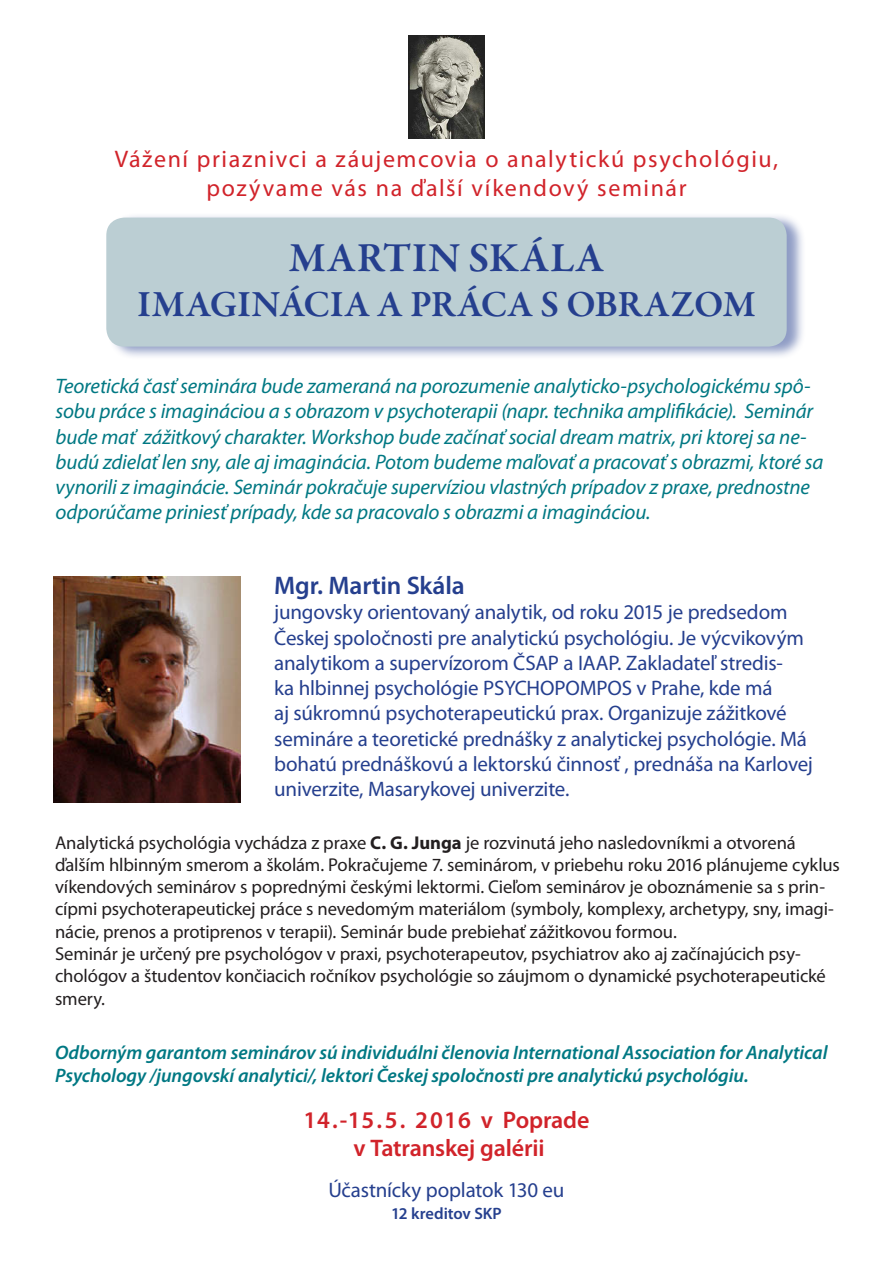
<style>
.page{position:relative;width:893px;height:1263px;background:#fff}
.page>*{position:absolute;margin:0;border:0;box-sizing:border-box;transform-origin:0 0}
.t1{font:600 42px "Garamond Premr Pro";letter-spacing:.02em;color:#253f8e}
.t2{font:600 37.5px "Garamond Premr Pro";letter-spacing:-.005em;color:#253f8e}
.t3{font:600 25.5px "Myriad Pro";letter-spacing:-.01em;color:#253f8e}
.t4{font:24px "Myriad Pro";letter-spacing:.065em;color:#d1232a}
.t5{font:600 24px "Myriad Pro";letter-spacing:-.01em;color:#d1232a}
.t6{font:italic 21px/25.2px "Myriad Pro";letter-spacing:-.01em;color:#007883}
.t7{font:21px/25.2px "Myriad Pro";letter-spacing:-.01em;color:#253f8e}
.t8{font:italic 600 19.5px/23.4px "Myriad Pro";letter-spacing:-.005em;color:#007883}
.t9{font:18.6px/22.4px "Myriad Pro";letter-spacing:-.01em;color:#231f20}
.t10{font:600 16.5px "Myriad Pro";color:#253f8e}
.s1{font-weight:700}
</style>
<div class="page">
<div style="left:107px;top:212px;width:707px;height:154px;background:#253f8e;opacity:.51"></div>
<div style="left:106px;top:218px;width:681px;height:129px;background:#bbced3;border-radius:18px"></div>
<img style="left:409px;top:35px;width:75px;height:104px">
<img style="left:53px;top:576px;width:188px;height:226px">
<p class="t4" style="left:115px;top:144px;width:665px">Vážení priaznivci a záujemcovia o analytickú psychológiu,</p>
<p class="t4" style="left:206px;top:173px;width:482px">pozývame vás na ďalší víkendový seminár</p>
<p class="t1" style="left:289px;top:232px;width:317px">MARTIN SKÁLA</p>
<p class="t2" style="left:137px;top:281px;width:620px">IMAGINÁCIA A PRÁCA S OBRAZOM</p>
<p class="t6" style="left:56px;top:373px;width:769px">Teoretická časť seminára bude zameraná na porozumenie analyticko-psychologickému spô&shy;sobu práce s imagináciou a s obrazom v psychoterapii (napr. technika amplifikácie). Seminár bude mať zážitkový charakter. Workshop bude začínať social dream matrix, pri ktorej sa ne&shy;budú zdielať len sny, ale aj imaginácia. Potom budeme maľovať a pracovať s obrazmi, ktoré sa vynorili z imaginácie. Seminár pokračuje supervíziou vlastných prípadov z praxe, prednostne odporúčame priniesť prípady, kde sa pracovalo s obrazmi a imagináciou.</p>
<p class="t3" style="left:274px;top:569px;width:192px">Mgr. Martin Skála</p>
<p class="t7" style="left:274px;top:599px;width:540px">jungovsky orientovaný analytik, od roku 2015 je predsedom Českej spoločnosti pre analytickú psychológiu. Je výcvikovým analytikom a supervízorom ČSAP a IAAP. Zakladateľ stredis-<br>ka hlbinnej psychológie PSYCHOPOMPOS v Prahe, kde má<br>aj súkromnú psychoterapeutickú prax. Organizuje zážitkové semináre a teoretické prednášky z analytickej psychológie. Má bohatú prednáškovú a lektorskú činnosť , prednáša na Karlovej univerzite, Masarykovej univerzite.</p>
<p class="t9" style="left:55px;top:831px;width:786px">Analytická psychológia vychádza z praxe <span class="s1">C. G. Junga</span> je rozvinutá jeho nasledovníkmi a otvorená ďalším hlbinným smerom a školám. Pokračujeme 7. seminárom, v priebehu roku 2016 plánujeme cyklus víkendových seminárov s poprednými českými lektormi. Cieľom seminárov je oboznámenie sa s prin&shy;cípmi psychoterapeutickej práce s nevedomým materiálom (symboly, komplexy, archetypy, sny, imagi&shy;nácie, prenos a protiprenos v terapii). Seminár bude prebiehať zážitkovou formou.</p>
<p class="t9" style="left:55px;top:942px;width:772px">Seminár je určený pre psychológov v praxi, psychoterapeutov, psychiatrov ako aj začínajúcich psy&shy;chológov a študentov končiacich ročníkov psychológie so záujmom o dynamické psychoterapeutické smery.</p>
<p class="t8" style="left:55px;top:1040px;width:774px">Odborným garantom seminárov sú individuálni členovia International Association for Analytical<br>Psychology /jungovskí analytici/, lektori Českej spoločnosti pre analytickú psychológiu.</p>
<p class="t5" style="left:303px;top:1104px;width:288px">14.-15.5. 2016 v Poprade</p>
<p class="t5" style="left:353px;top:1133px;width:193px">v Tatranskej galérii</p>
<p class="t7" style="left:328px;top:1177px;width:238px">Účastnícky poplatok 130 eu</p>
<p class="t10" style="left:391px;top:1203px;width:112px">12 kreditov SKP</p>
</div>
